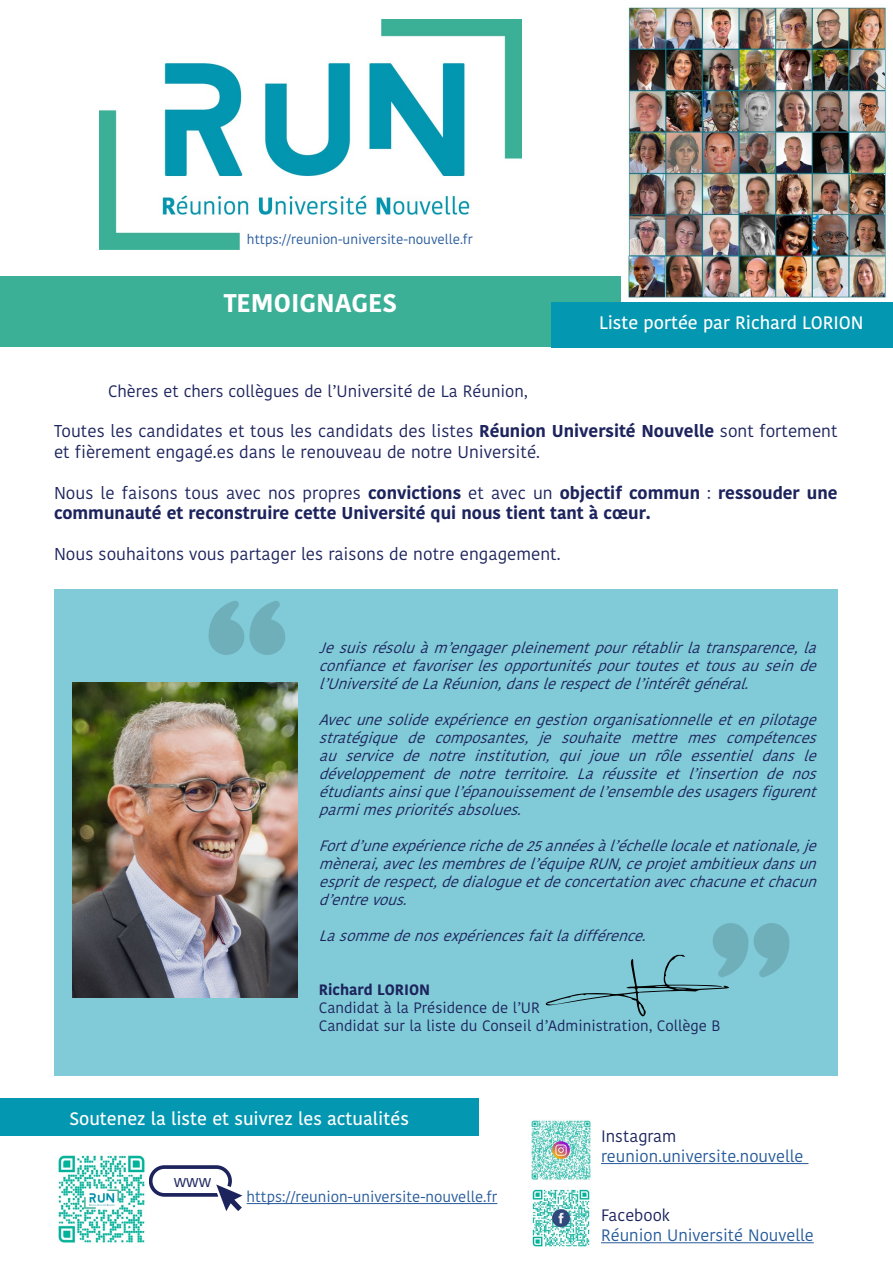
<style>
.page{position:relative;width:893px;height:1263px;background:#fff}
.page>*{position:absolute;margin:0;border:0;box-sizing:border-box;transform-origin:0 0}
.t1{font:700 25.5px "Kohinoor Bangla";color:#fff}
.t2{font:500 18px "Kohinoor Bangla";color:#fff}
.t3{font:17.1px/20.5px "Kohinoor Telugu";color:#1d245d}
.t4{font:700 17.1px/20.5px "Kohinoor Telugu";color:#1d245d}
.t5{font:16.5px "Kohinoor Telugu";color:#1d245d}
.t6{font:16.5px "Kohinoor Telugu";color:#275b9b}
.t7{font:italic 15px/18px "Kohinoor Telugu";color:#1d245d;text-align:justify}
.t8{font:15px/18px "Kohinoor Telugu";color:#1d245d}
.t9{font:15px "Kohinoor Telugu";color:#275b9b}
.t10{font:700 15px "Kohinoor Telugu";color:#1d245d}
.t11{font:13.5px "Kohinoor Bangla";color:#275b9b}
.s1{font-weight:700}
.s2{font-weight:400}
</style>
<div class="page">
<div style="left:0;top:276px;width:621px;height:71px;background:#3bb096"></div>
<img style="left:100px;top:19px;width:421px;height:230px">
<svg style="left:149px;top:1165px;width:93px;height:46px"></svg>
<hr style="left:247px;top:1203px;width:250px;height:1px;background:#275b9b">
<hr style="left:601px;top:1163px;width:207px;height:1px;background:#275b9b">
<hr style="left:601px;top:1242px;width:213px;height:1px;background:#275b9b">
<img style="left:625px;top:7px;width:263px;height:293px">
<div style="left:551px;top:302px;width:342px;height:45px;background:#0397b1"></div>
<img style="left:58px;top:1155px;width:87px;height:88px">
<div style="left:0;top:1098px;width:478px;height:37px;background:#0397b1"></div>
<img style="left:531px;top:1120px;width:60px;height:60px">
<img style="left:532px;top:1189px;width:58px;height:58px">
<div style="left:54px;top:589px;width:784px;height:487px;background:#81cbd8"></div>
<img style="left:208px;top:601px;width:77px;height:54px">
<img style="left:713px;top:923px;width:77px;height:65px">
<img style="left:72px;top:683px;width:225px;height:314px">
<svg style="left:546px;top:955px;width:183px;height:62px"></svg>
<p class="t11" style="left:247px;top:229px;width:227px">https://reunion-universite-nouvelle.fr</p>
<h1 class="t1" style="left:224px;top:280px;width:175px">TEMOIGNAGES</h1>
<p class="t2" style="left:599px;top:309px;width:266px">Liste portée par Richard LORION</p>
<p class="t5" style="left:108px;top:382px;width:421px">Chères et chers collègues de l’Université de La Réunion,</p>
<p class="t3" style="left:54px;top:421px;width:785px">Toutes les candidates et tous les candidats des listes <span class="s1">Réunion Université Nouvelle</span> sont fortement et fièrement engagé.es dans le renouveau de notre Université.</p>
<p class="t4" style="left:54px;top:482px;width:785px"><span class="s2">Nous le faisons tous avec nos propres</span> convictions <span class="s2">et avec un</span> objectif commun <span class="s2">:</span> ressouder une communauté et reconstruire cette Université qui nous tient tant à cœur.</p>
<p class="t3" style="left:54px;top:544px;width:508px">Nous souhaitons vous partager les raisons de notre engagement.</p>
<p class="t7" style="left:319px;top:639px;width:507px">Jesuisrésoluàm’engagerpleinementpourrétablirlatransparence,la confianceetfavoriserlesopportunitéspourtoutesettousauseinde l’UniversitédeLaRéunion,danslerespectdel’intérêtgénéral.</p>
<p class="t7" style="left:319px;top:711px;width:507px">Avecunesolideexpérienceengestionorganisationnelleetenpilotage stratégique de composantes, je souhaite mettre mes compétences au service de notre institution, qui joue un rôle essentiel dans le développementdenotreterritoire.Laréussiteetl’insertiondenos étudiantsainsiquel’épanouissementdel’ensembledesusagersfigurent parmimesprioritésabsolues.</p>
<p class="t7" style="left:319px;top:837px;width:507px">Fortd’uneexpériencerichede25annéesàl’échellelocaleetnationale,je mènerai,aveclesmembresdel’équipeRUN,ceprojetambitieuxdansun espritderespect,dedialogueetdeconcertationavecchacuneetchacun d’entrevous.</p>
<p class="t7" style="left:319px;top:927px;width:336px">Lasommedenosexpériencesfaitladifférence.</p>
<p class="t10" style="left:319px;top:981px;width:113px">Richard LORION</p>
<p class="t8" style="left:319px;top:999px;width:403px">Candidat à la Présidence de l’UR<br>Candidat sur la liste du Conseil d’Administration, Collège B</p>
<p class="t2" style="left:69px;top:1104px;width:341px">Soutenez la liste et suivrez les actualités</p>
<p class="t5" style="left:174px;top:1172px;width:39px">www</p>
<p class="t9" style="left:247px;top:1188px;width:252px">https://reunion-universite-nouvelle.fr</p>
<p class="t5" style="left:601px;top:1127px;width:77px">Instagram</p>
<p class="t6" style="left:601px;top:1146px;width:204px">reunion.universite.nouvelle</p>
<p class="t5" style="left:601px;top:1206px;width:71px">Facebook</p>
<p class="t6" style="left:601px;top:1226px;width:214px">Réunion Université Nouvelle</p>
</div>
